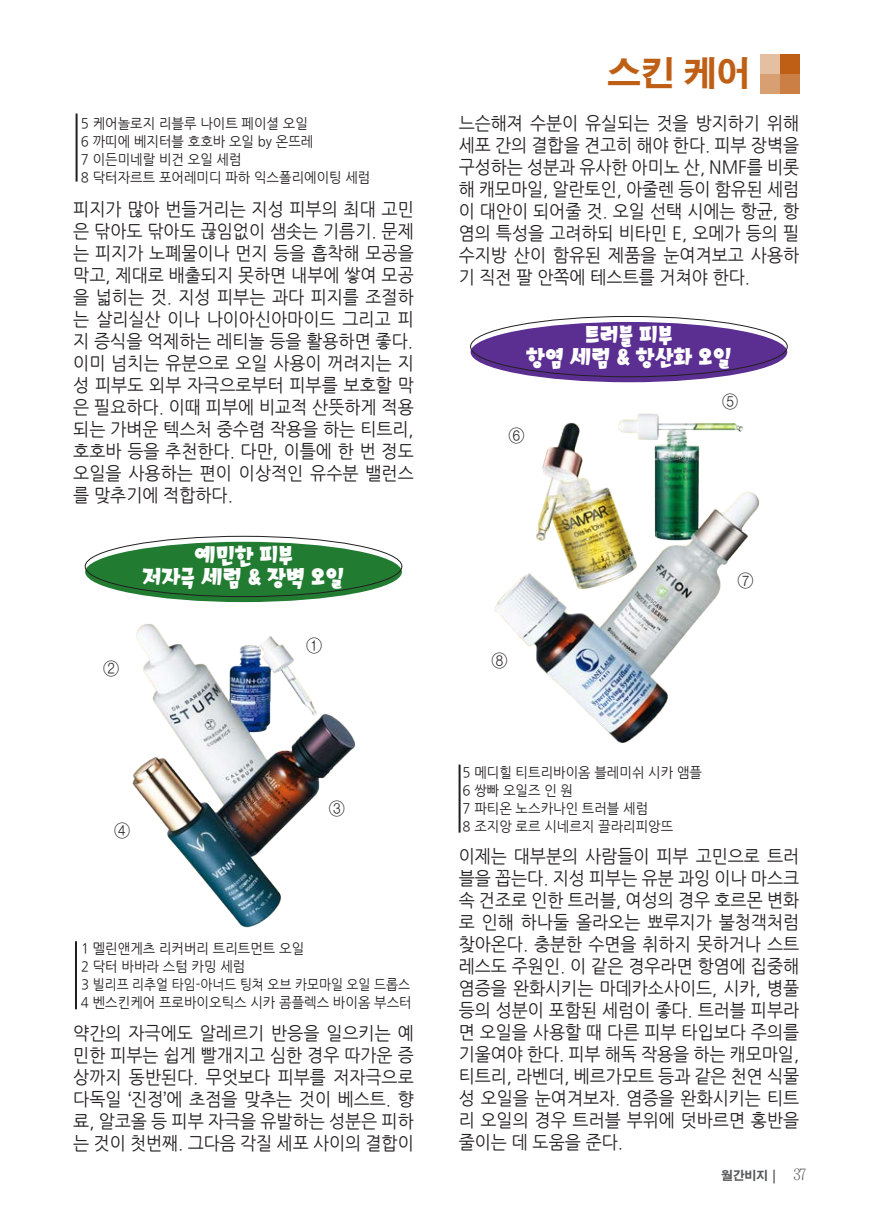
<style>
.page{position:relative;width:874px;height:1225px;background:#fff}
.page>*{position:absolute;margin:0;border:0;box-sizing:border-box;transform-origin:0 0}
.t1{font:700 34px "Adobe Gothic Std";color:#bf5f16}
.t2{font:22px "TT Dongwhacaek B";color:#fff;scale:.95 1}
.t3{font:18px/22px "Nanum Gothic";color:#231f20;text-align:justify;scale:.95 1}
.t4{font:14px "Nanum Gothic";color:#231f20;scale:.95 1}
.t5{font:700 12px "Adobe Gothic Std";color:#57585a}
.s1{font-family:"Chosunilbo NM";font-weight:400;font-size:16px}
</style>
<div class="page">
<div style="left:760px;top:54px;width:20px;height:20px;background:#e5bfa2"></div>
<div style="left:780px;top:54px;width:19px;height:20px;background:#bf5f16"></div>
<div style="left:760px;top:74px;width:20px;height:20px;background:#d89f73"></div>
<div style="left:780px;top:74px;width:19px;height:20px;background:#cb7f44"></div>
<div style="left:470px;top:322px;width:316px;height:60px;background:#5b2e91;border-radius:50%"></div>
<div style="left:85px;top:542px;width:316px;height:60px;background:#217b31;border-radius:50%"></div>
<hr style="left:75px;top:941px;width:2px;height:68px;background:#231f20">
<hr style="left:458px;top:764px;width:2px;height:68px;background:#231f20">
<hr style="left:76px;top:113px;width:2px;height:69px;background:#231f20">
<img style="left:132px;top:624px;width:224px;height:304px">
<img style="left:494px;top:413px;width:266px;height:330px">
<p class="t4" style="left:81px;top:116px;width:240px">5 케어놀로지 리블루 나이트 페이셜 오일</p>
<p class="t4" style="left:81px;top:134px;width:246px">6 까띠에 베지터블 호호바 오일 by 온뜨레</p>
<p class="t4" style="left:81px;top:152px;width:170px">7 이든미네랄 비건 오일 세럼</p>
<p class="t4" style="left:81px;top:170px;width:306px">8 닥터자르트 포어레미디 파하 익스폴리에이팅 세럼</p>
<p class="t3" style="left:73px;top:199px;width:360px">피지가 많아 번들거리는 지성 피부의 최대 고민 은 닦아도 닦아도 끊임없이 샘솟는 기름기. 문제 는 피지가 노폐물이나 먼지 등을 흡착해 모공을 막고, 제대로 배출되지 못하면 내부에 쌓여 모공 을 넓히는 것. 지성 피부는 과다 피지를 조절하 는 살리실산 이나 나이아신아마이드 그리고 피 지 증식을 억제하는 레티놀 등을 활용하면 좋다.</p>
<p class="t3" style="left:73px;top:353px;width:360px">이미 넘치는 유분으로 오일 사용이 꺼려지는 지 성 피부도 외부 자극으로부터 피부를 보호할 막 은 필요하다. 이때 피부에 비교적 산뜻하게 적용 되는 가벼운 텍스처 중수렴 작용을 하는 티트리, 호호바 등을 추천한다. 다만, 이틀에 한 번 정도 오일을 사용하는 편이 이상적인 유수분 밸런스 를 맞추기에 적합하다.</p>
<p class="t2" style="left:194px;top:545px;width:106px">예민한 피부</p>
<p class="t2" style="left:143px;top:567px;width:213px">저자극 세럼 &amp; 장벽 오일</p>
<p class="t3" style="left:103px;top:658px;width:18px">②</p>
<p class="t3" style="left:114px;top:820px;width:18px">④</p>
<p class="t3" style="left:306px;top:634px;width:18px">①</p>
<p class="t3" style="left:328px;top:797px;width:18px">③</p>
<p class="t4" style="left:81px;top:942px;width:236px">1 멜린앤게츠 리커버리 트리트먼트 오일</p>
<p class="t4" style="left:81px;top:960px;width:174px">2 닥터 바바라 스텀 카밍 세럼</p>
<p class="t4" style="left:81px;top:978px;width:348px">3 빌리프 리추얼 타임-아너드 팅쳐 오브 카모마일 오일 드롭스</p>
<p class="t4" style="left:81px;top:996px;width:349px">4 벤스킨케어 프로바이오틱스 시카 콤플렉스 바이옴 부스터</p>
<p class="t3" style="left:73px;top:1022px;width:360px">약간의 자극에도 알레르기 반응을 일으키는 예 민한 피부는 쉽게 빨개지고 심한 경우 따가운 증 상까지 동반된다. 무엇보다 피부를 저자극으로 다독일 ‘진정’에 초점을 맞추는 것이 베스트. 향 료, 알코올 등 피부 자극을 유발하는 성분은 피하 는 것이 첫번째. 그다음 각질 세포 사이의 결합이</p>
<p class="t1" style="left:606px;top:53px;width:145px">스킨 케어</p>
<p class="t3" style="left:458px;top:113px;width:360px">느슨해져 수분이 유실되는 것을 방지하기 위해 세포 간의 결합을 견고히 해야 한다. 피부 장벽을 구성하는 성분과 유사한 아미노 산, NMF를 비롯 해 캐모마일, 알란토인, 아줄렌 등이 함유된 세럼 이 대안이 되어줄 것. 오일 선택 시에는 항균, 항 염의 특성을 고려하되 비타민 E, 오메가 등의 필 수지방 산이 함유된 제품을 눈여겨보고 사용하 기 직전 팔 안쪽에 테스트를 거쳐야 한다.</p>
<p class="t2" style="left:585px;top:324px;width:93px">트러블 피부</p>
<p class="t2" style="left:526px;top:346px;width:218px">항염 세럼 &amp; 항산화 오일</p>
<p class="t3" style="left:508px;top:424px;width:18px">⑥</p>
<p class="t3" style="left:721px;top:391px;width:18px">⑤</p>
<p class="t3" style="left:491px;top:649px;width:18px">⑧</p>
<p class="t3" style="left:737px;top:570px;width:18px">⑦</p>
<p class="t4" style="left:462px;top:765px;width:253px">5 메디힐 티트리바이옴 블레미쉬 시카 앰플</p>
<p class="t4" style="left:462px;top:783px;width:118px">6 쌍빠 오일즈 인 원</p>
<p class="t4" style="left:462px;top:801px;width:197px">7 파티온 노스카나인 트러블 세럼</p>
<p class="t4" style="left:462px;top:819px;width:223px">8 조지앙 로르 시네르지 끌라리피앙뜨</p>
<p class="t3" style="left:458px;top:845px;width:360px">이제는 대부분의 사람들이 피부 고민으로 트러 블을 꼽는다. 지성 피부는 유분 과잉 이나 마스크 속 건조로 인한 트러블, 여성의 경우 호르몬 변화 로 인해 하나둘 올라오는 뾰루지가 불청객처럼 찾아온다. 충분한 수면을 취하지 못하거나 스트 레스도 주원인. 이 같은 경우라면 항염에 집중해 염증을 완화시키는 마데카소사이드, 시카, 병풀 등의 성분이 포함된 세럼이 좋다. 트러블 피부라 면 오일을 사용할 때 다른 피부 타입보다 주의를 기울여야 한다. 피부 해독 작용을 하는 캐모마일, 티트리, 라벤더, 베르가모트 등과 같은 천연 식물 성 오일을 눈여겨보자. 염증을 완화시키는 티트 리 오일의 경우 트러블 부위에 덧바르면 홍반을 줄이는 데 도움을 준다.</p>
<p class="t5" style="left:721px;top:1168px;width:86px">월간비지 | <span class="s1">37</span></p>
</div>
